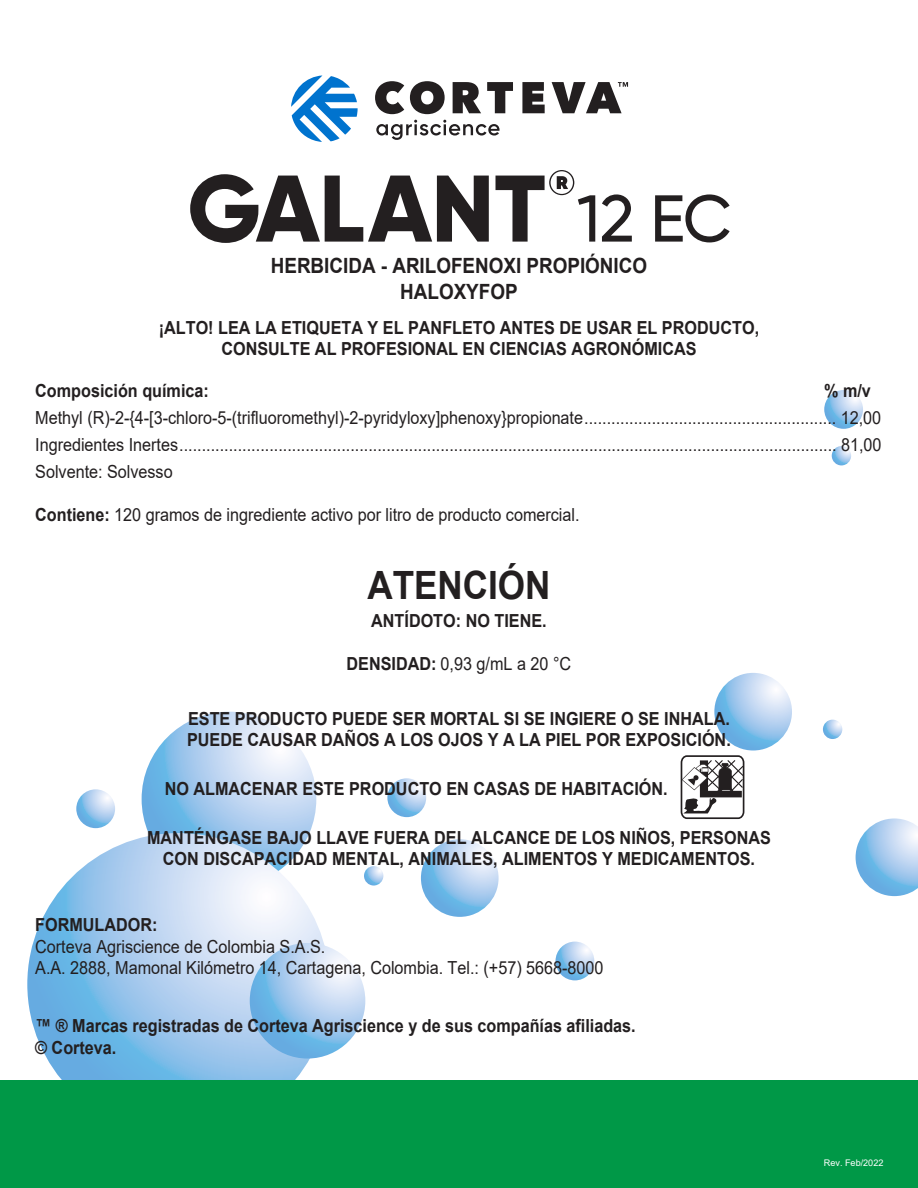
<style>
.page{position:relative;width:918px;height:1188px;background:#fff}
.page>*{position:absolute;margin:0;border:0;box-sizing:border-box;transform-origin:0 0}
.t1{font:700 39px "Arial";color:#231f20;scale:.9 1}
.t2{font:700 21px/25.5px "Arial";color:#231f20;text-align:center;scale:.9 1}
.t3{font:18px/27px "Arial";color:#231f20;text-align:justify;scale:.9 1}
.t4{font:700 18px/21.6px "Arial";color:#231f20;text-align:center;scale:.9 1}
.t5{font:9.15px "Arial";color:#fff}
.s1{font-weight:700}
</style>
<div class="page">
<svg style="left:142px;top:712px;width:174px;height:174px;background:#aed0ef"></svg>
<svg style="left:27px;top:833px;width:303px;height:302px;background:#a6cded"></svg>
<svg style="left:250px;top:943px;width:115px;height:116px;background:#a2caed"></svg>
<svg style="left:421px;top:839px;width:78px;height:78px;background:#a3cbed"></svg>
<svg style="left:714px;top:673px;width:78px;height:78px;background:#a3cbed"></svg>
<svg style="left:856px;top:818px;width:62px;height:78px"></svg>
<svg style="left:387px;top:778px;width:39px;height:39px"></svg>
<svg style="left:556px;top:942px;width:38px;height:38px"></svg>
<svg style="left:76px;top:789px;width:39px;height:39px"></svg>
<svg style="left:824px;top:390px;width:39px;height:39px"></svg>
<svg style="left:832px;top:446px;width:19px;height:19px"></svg>
<svg style="left:823px;top:720px;width:19px;height:19px"></svg>
<svg style="left:364px;top:866px;width:19px;height:20px"></svg>
<div style="left:0;top:1081px;width:918px;height:107px;background:#009847"></div>
<svg style="left:681px;top:755px;width:63px;height:64px"></svg>
<svg style="left:190px;top:174px;width:299px;height:69px"></svg>
<svg style="left:496px;top:170px;width:99px;height:72px"></svg>
<svg style="left:602px;top:194px;width:30px;height:48px"></svg>
<svg style="left:655px;top:194px;width:75px;height:48px"></svg>
<svg style="left:291px;top:75px;width:67px;height:67px"></svg>
<svg style="left:375px;top:81px;width:29px;height:33px"></svg>
<svg style="left:410px;top:81px;width:35px;height:33px"></svg>
<svg style="left:453px;top:82px;width:28px;height:31px"></svg>
<svg style="left:487px;top:82px;width:26px;height:31px"></svg>
<svg style="left:522px;top:82px;width:23px;height:31px"></svg>
<svg style="left:552px;top:82px;width:76px;height:31px"></svg>
<svg style="left:376px;top:120px;width:124px;height:20px"></svg>
<p class="t2" style="left:271px;top:253px;width:420px">HERBICIDA - ARILOFENOXI PROPIÓNICO<br>HALOXYFOP</p>
<p class="t4" style="left:159px;top:317px;width:669px">¡ALTO! LEA LA ETIQUETA Y EL PANFLETO ANTES DE USAR EL PRODUCTO,<br>CONSULTE AL PROFESIONAL EN CIENCIAS AGRONÓMICAS</p>
<p class="t4" style="left:35px;top:380px;width:195px">Composición química:</p>
<p class="t4" style="left:824px;top:380px;width:54px">% m/v</p>
<p class="t3" style="left:35px;top:404px;width:942px">Methyl (R)-2-{4-[3-chloro-5-(trifluoromethyl)-2-pyridyloxy]phenoxy}propionate........................................................ 12,00<br>Ingredientes Inertes.................................................................................................................................................. 81,00<br>Solvente: Solvesso</p>
<p class="t3" style="left:35px;top:502px;width:606px"><span class="s1">Contiene:</span> 120 gramos de ingrediente activo por litro de producto comercial.</p>
<h1 class="t1" style="left:367px;top:557px;width:205px">ATENCIÓN</h1>
<p class="t4" style="left:371px;top:610px;width:197px">ANTÍDOTO: NO TIENE.</p>
<p class="t3" style="left:347px;top:650px;width:251px"><span class="s1">DENSIDAD:</span> 0,93 g/mL a 20 °C</p>
<p class="t4" style="left:187px;top:708px;width:606px;text-align:left">ESTE PRODUCTO PUEDE SER MORTAL SI SE INGIERE O SE INHALA.<br>PUEDE CAUSAR DAÑOS A LOS OJOS Y A LA PIEL POR EXPOSICIÓN.</p>
<p class="t4" style="left:165px;top:778px;width:561px">NO ALMACENAR ESTE PRODUCTO EN CASAS DE HABITACIÓN.</p>
<p class="t4" style="left:147px;top:827px;width:695px">MANTÉNGASE BAJO LLAVE FUERA DEL ALCANCE DE LOS NIÑOS, PERSONAS<br>CON DISCAPACIDAD MENTAL, ANIMALES, ALIMENTOS Y MEDICAMENTOS.</p>
<p class="t4" style="left:35px;top:914px;width:137px">FORMULADOR:</p>
<p class="t3" style="left:35px;top:935px;width:633px;line-height:21.6px">Corteva Agriscience de Colombia S.A.S.<br>A.A. 2888, Mamonal Kilómetro 14, Cartagena, Colombia. Tel.: (+57) 5668-8000</p>
<p class="t4" style="left:35px;top:1015px;width:669px;text-align:left">™ ® Marcas registradas de Corteva Agriscience y de sus compañías afiliadas. © Corteva.</p>
<p class="t5" style="left:824px;top:1156px;width:61px">Rev. Feb/2022</p>
</div>
